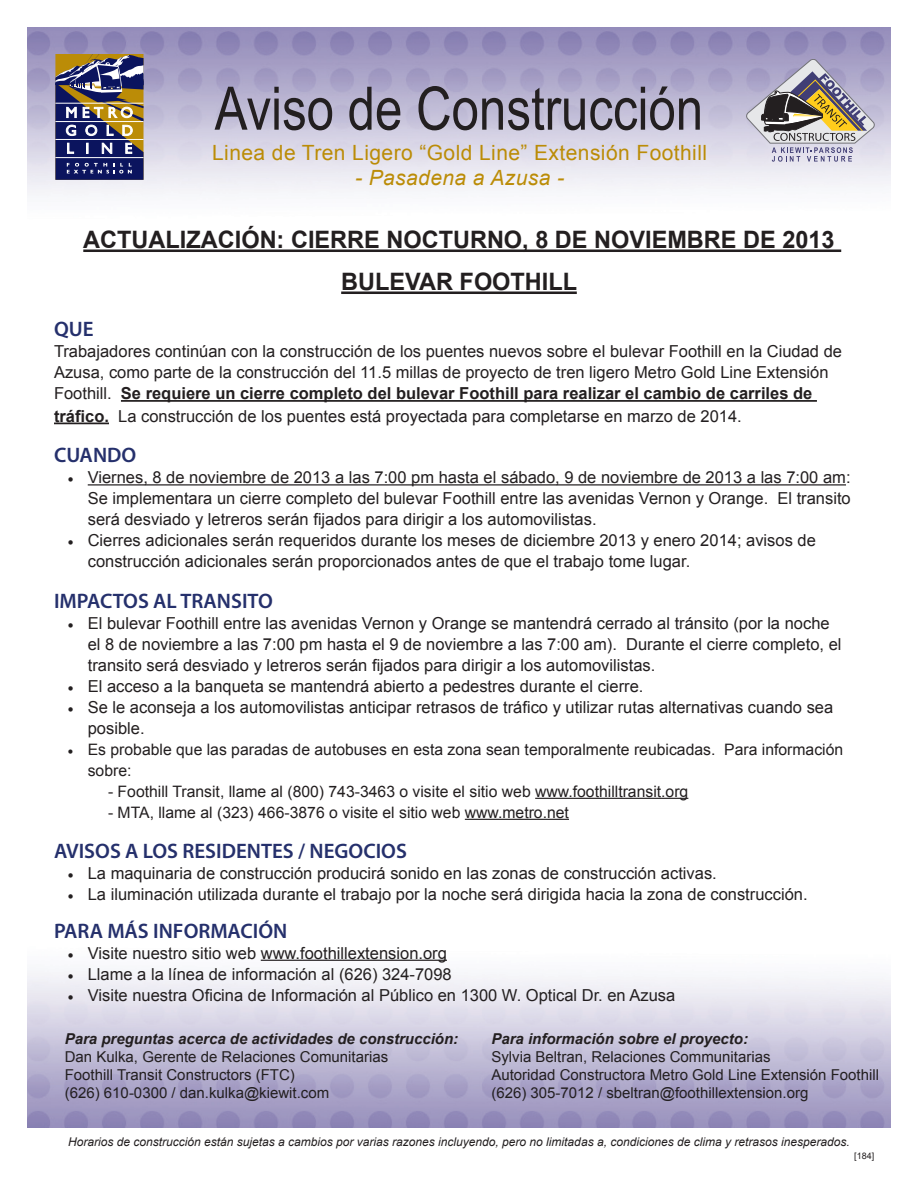
<style>
.page{position:relative;width:918px;height:1188px;background:#fff}
.page>*{position:absolute;margin:0;border:0;box-sizing:border-box;transform-origin:0 0}
.Heading{font:60px "Arial Narrow";color:#231f20}
.t1{font:700 24px/42px "Arial";color:#231f20;text-align:center}
.Subheading{font:600 21px "Myriad Pro";color:#25306c}
.t2{font:21px "Arial";letter-spacing:.02em;color:#bb8c07}
.t3{font:italic 21px "Arial";letter-spacing:.02em;color:#bb8c07}
.t4{font:16.5px/21px "Arial";color:#231f20}
.t5{font:15.75px/21px "Arial";color:#231f20}
.Subheading-2{font:15px/18px "Arial";color:#231f20}
.t6{font:italic 12px "Arial";color:#231f20}
.t7{font:9px "Arial";color:#231f20}
.s1{font-weight:700}
.s2{font-family:"Minion Pro"}
.s3{font-weight:700;font-style:italic}
</style>
<div class="page">
<svg style="left:55px;top:54px;width:89px;height:126px;background:#5e5968"></svg>
<svg style="left:746px;top:59px;width:128px;height:103px;background:#aaa4ab"></svg>
<hr style="left:121px;top:400px;width:696px;height:2px;background:#231f20">
<hr style="left:54px;top:423px;width:55px;height:1px;background:#231f20">
<hr style="left:88px;top:484px;width:758px;height:2px;background:#231f20">
<hr style="left:535px;top:798px;width:153px;height:1px;background:#231f20">
<hr style="left:465px;top:819px;width:104px;height:1px;background:#231f20">
<hr style="left:261px;top:960px;width:186px;height:1px;background:#231f20">
<hr style="left:83px;top:249px;width:758px;height:3px;background:#231f20">
<hr style="left:341px;top:291px;width:236px;height:3px;background:#231f20">
<p class="Heading" style="left:215px;top:65px;width:490px">Aviso de Construcción</p>
<p class="t2" style="left:212px;top:139px;width:496px">Linea de Tren Ligero “Gold Line” Extensión Foothill</p>
<p class="t3" style="left:355px;top:164px;width:211px">- Pasadena a Azusa -</p>
<p class="t1" style="left:83px;top:220px;width:753px">ACTUALIZACIÓN: CIERRE NOCTURNO, 8 DE NOVIEMBRE DE 2013<br>BULEVAR FOOTHILL</p>
<p class="Subheading" style="left:54px;top:316px;width:41px">QUE</p>
<p class="t4" style="left:54px;top:341px;width:790px">Trabajadores continúan con la construcción de los puentes nuevos sobre el bulevar Foothill en la Ciudad de<br>Azusa, como parte de la construcción del 11.5 millas de proyecto de tren ligero Metro Gold Line Extensión<br>Foothill. <span class="s1">Se requiere un cierre completo del bulevar Foothill para realizar el cambio de carriles de</span></p>
<p class="t4" style="left:54px;top:406px;width:689px"><span class="s1">tráfico.</span> La construcción de los puentes está proyectada para completarse en marzo de 2014.</p>
<p class="Subheading" style="left:54px;top:442px;width:84px">CUANDO</p>
<p class="t4" style="left:88px;top:467px;width:765px;text-align:justify;text-indent:-20px"><span class="s2">•</span> Viernes, 8 de noviembre de 2013 a las 7:00 pm hasta el sábado, 9 de noviembre de 2013 a las 7:00 am:<br>Se implementara un cierre completo del bulevar Foothill entre las avenidas Vernon y Orange. El transito será desviado y letreros serán fijados para dirigir a los automovilistas.</p>
<p class="t4" style="left:88px;top:530px;width:730px;text-indent:-20px"><span class="s2">•</span> Cierres adicionales serán requeridos durante los meses de diciembre 2013 y enero 2014; avisos de construcción adicionales serán proporcionados antes de que el trabajo tome lugar.</p>
<p class="Subheading" style="left:54px;top:587px;width:220px">IMPACTOS AL TRANSITO</p>
<p class="t4" style="left:88px;top:613px;width:755px;text-indent:-20px"><span class="s2">•</span> El bulevar Foothill entre las avenidas Vernon y Orange se mantendrá cerrado al tránsito (por la noche el 8 de noviembre a las 7:00 pm hasta el 9 de noviembre a las 7:00 am). Durante el cierre completo, el transito será desviado y letreros serán fijados para dirigir a los automovilistas.</p>
<p class="t4" style="left:68px;top:676px;width:578px"><span class="s2">•</span> El acceso a la banqueta se mantendrá abierto a pedestres durante el cierre.</p>
<p class="t4" style="left:88px;top:697px;width:747px;text-indent:-20px"><span class="s2">•</span> Se le aconseja a los automovilistas anticipar retrasos de tráfico y utilizar rutas alternativas cuando sea posible.</p>
<p class="t5" style="left:88px;top:739px;width:757px;text-indent:-20px"><span class="s2">•</span> Es probable que las paradas de autobuses en esta zona sean temporalmente reubicadas. Para información sobre:</p>
<p class="t5" style="left:108px;top:781px;width:582px">- Foothill Transit, llame al (800) 743-3463 o visite el sitio web www.foothilltransit.org</p>
<p class="t5" style="left:108px;top:802px;width:463px">- MTA, llame al (323) 466-3876 o visite el sitio web www.metro.net</p>
<p class="Subheading" style="left:54px;top:838px;width:354px">AVISOS A LOS RESIDENTES / NEGOCIOS</p>
<p class="t4" style="left:68px;top:863px;width:651px"><span class="s2">•</span> La maquinaria de construcción producirá sonido en las zonas de construcción activas.</p>
<p class="t4" style="left:68px;top:884px;width:742px"><span class="s2">•</span> La iluminación utilizada durante el trabajo por la noche será dirigida hacia la zona de construcción.</p>
<p class="Subheading" style="left:54px;top:917px;width:235px">PARA MÁS INFORMACIÓN</p>
<p class="t4" style="left:68px;top:942px;width:381px"><span class="s2">•</span> Visite nuestro sitio web www.foothillextension.org</p>
<p class="t4" style="left:68px;top:963px;width:386px"><span class="s2">•</span> Llame a la línea de información al (626) 324-7098</p>
<p class="t4" style="left:68px;top:984px;width:609px"><span class="s2">•</span> Visite nuestra Oficina de Información al Público en 1300 W. Optical Dr. en Azusa</p>
<p class="Subheading-2" style="left:65px;top:1030px;width:395px"><span class="s3">Para preguntas acerca de actividades de construcción:<br></span>Dan Kulka, Gerente de Relaciones Comunitarias<br>Foothill Transit Constructors (FTC)<br>(626) 610-0300 / dan.kulka@kiewit.com</p>
<p class="Subheading-2" style="left:491px;top:1030px;width:389px"><span class="s3">Para información sobre el proyecto:<br></span>Sylvia Beltran, Relaciones Communitarias<br>Autoridad Constructora Metro Gold Line Extensión Foothill (626) 305-7012 / sbeltran@foothillextension.org</p>
<p class="t6" style="left:68px;top:1134px;width:783px">Horarios de construcción están sujetas a cambios por varias razones incluyendo, pero no limitadas a, condiciones de clima y retrasos inesperados.</p>
<p class="t7" style="left:854px;top:1150px;width:22px">[184]</p>
</div>
